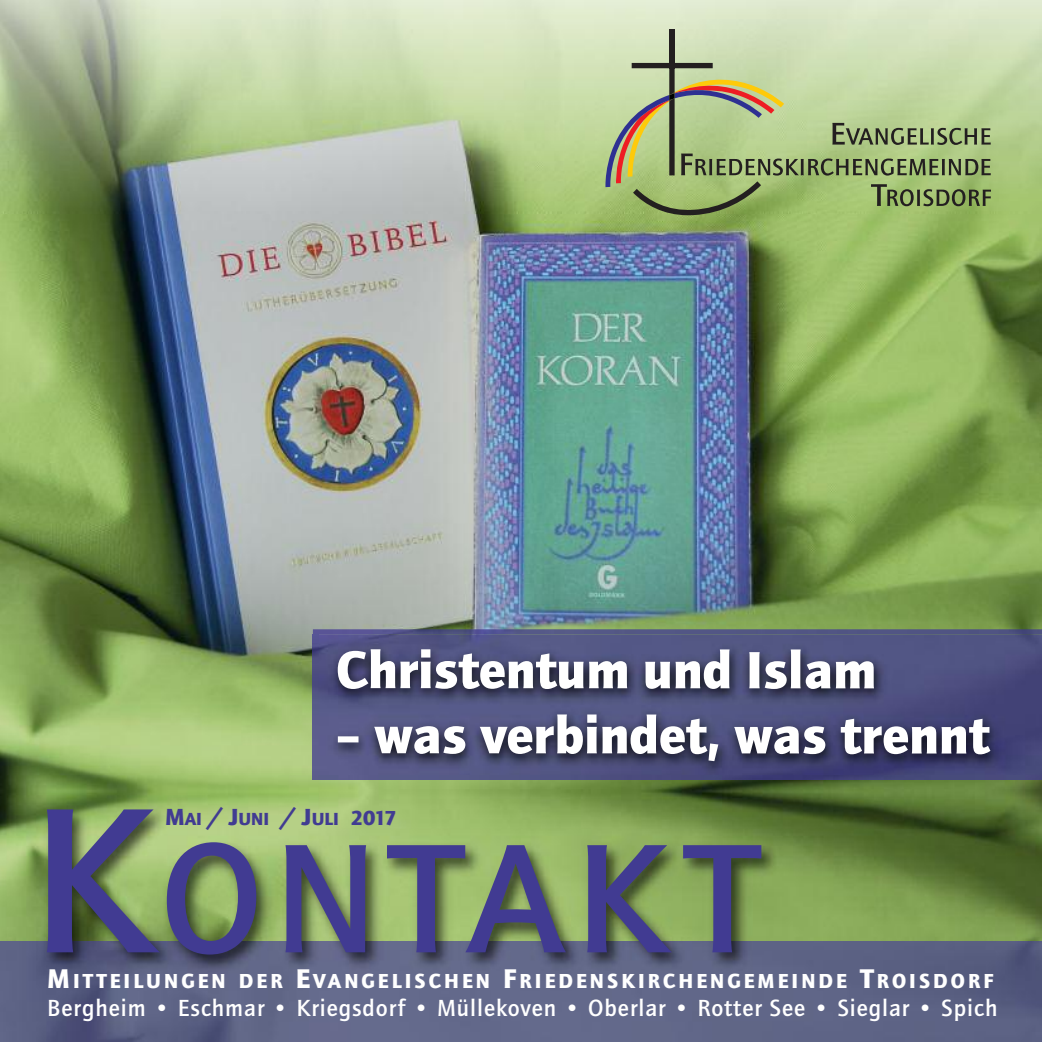
<style>
.page{position:relative;width:1042px;height:1042px;background:#fff}
.page>*{position:absolute;margin:0;border:0;box-sizing:border-box;transform-origin:0 0}
.t1{font:700 214.2px "Quay Itc T";color:#413b92}
.t2{font:700 160.65px "Quay Itc T";letter-spacing:.065em;color:#413b92}
.t3{font:900 54.25px "Quay Itc T";color:#fff}
.t4{font:700 24.15px "Quay Itc T";letter-spacing:.04em;color:#fff}
.t5{font:900 21px "Quay Itc T";letter-spacing:.145em;color:#fff}
.t6{font:900 18.2px "Quay Itc T";color:#413b92}
.s1{font-size:24.15px}
.s2{font-size:21px}
.s3{font-size:28px}
</style>
<div class="page">
<img style="left:0;top:214px;width:1042px;height:727px">
<img style="left:0;top:941px;width:7px;height:101px">
<img style="left:7px;top:775px;width:1035px;height:267px">
<img style="left:313px;top:629px;width:729px;height:146px">
<svg style="left:313px;top:775px;width:6px;height:4px"></svg>
<img style="left:319px;top:775px;width:723px;height:54px">
<img style="left:0;top:0;width:1042px;height:214px">
<div style="left:669px;top:29px;width:5px;height:34px;background:#231f20"></div>
<svg style="left:605px;top:63px;width:386px;height:152px;background:#a5b77e"></svg>
<h3 class="t3" style="left:336px;top:638px;width:541px">Christentum und Islam</h3>
<h3 class="t3" style="left:336px;top:703px;width:655px">– was verbindet, was trennt</h3>
<p class="t6" style="left:165px;top:808px;width:233px"><span class="s1">M</span>AI <span class="s1">/ J</span>UNI <span class="s1">/ J</span>ULI <span class="s2">2017</span></p>
<h1 class="t1" style="left:30px;top:753px;width:127px">K</h1>
<p class="t5" style="left:47px;top:968px;width:237px"><span class="s3">M</span>ITTEILUNGEN DER</p>
<h2 class="t2" style="left:160px;top:803px;width:600px">ONTAKT</h2>
<p class="t5" style="left:296px;top:968px;width:699px"><span class="s3">E</span>VANGELISCHEN <span class="s3">F</span>RIEDENSKIRCHENGEMEINDE <span class="s3">T</span>ROISDORF</p>
<p class="t4" style="left:47px;top:994px;width:951px">Bergheim • Eschmar • Kriegsdorf • Müllekoven • Oberlar • Rotter See • Sieglar • Spich</p>
</div>
